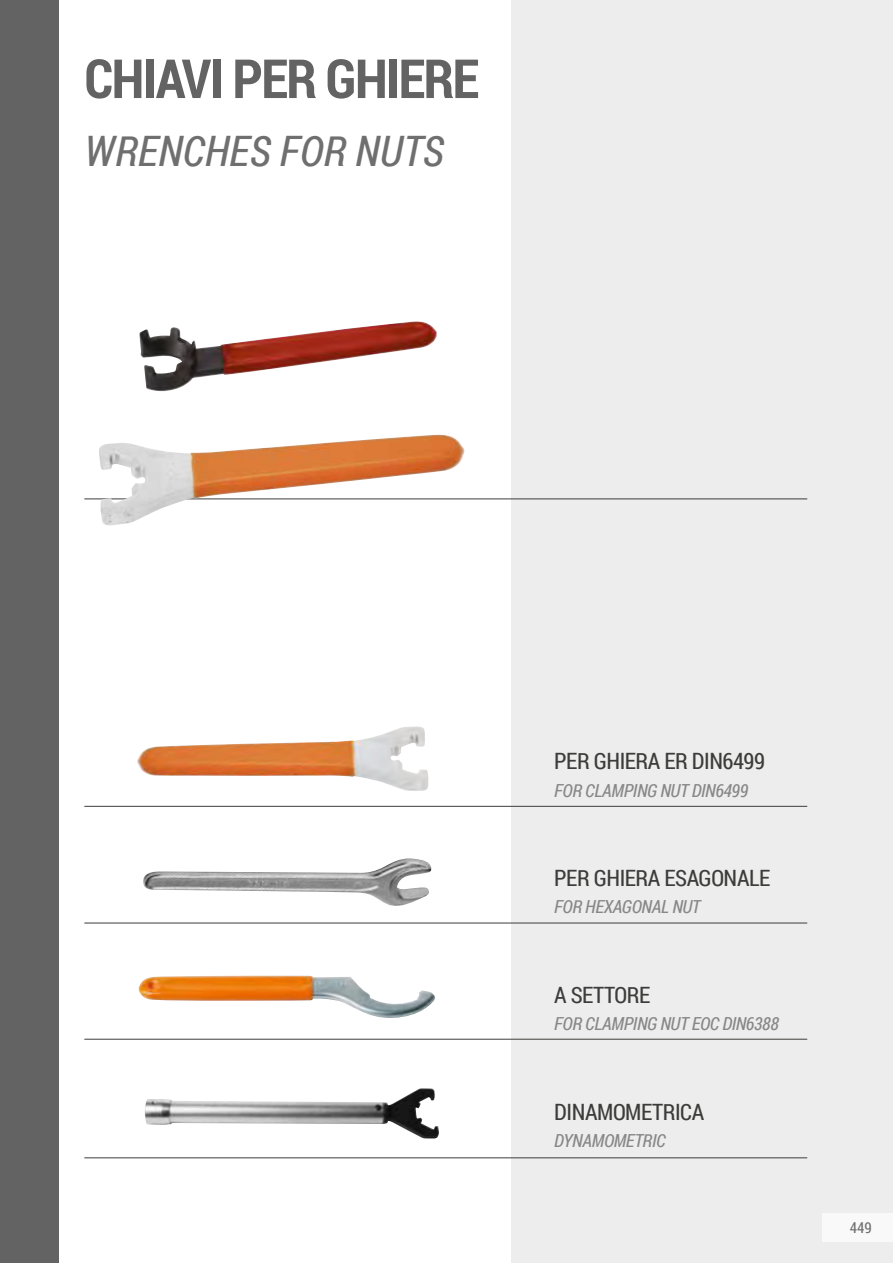
<style>
.page{position:relative;width:893px;height:1263px;background:#fff}
.page>*{position:absolute;margin:0;border:0;box-sizing:border-box;transform-origin:0 0}
.t1{font:700 54px "Roboto Condensed";letter-spacing:-.03em;color:#646363}
.t2{font:italic 42px "Roboto Condensed";color:#706f6f}
.t3{font:22.5px "Roboto Condensed";letter-spacing:-.02em;color:#3c3c3b}
.t4{font:italic 18px "Roboto Condensed";letter-spacing:-.02em;color:#878787}
.t5{font:15px "Roboto Condensed";color:#706f6f}
</style>
<div class="page">
<div style="left:511px;top:0;width:382px;height:1263px;background:#ededed"></div>
<div style="left:822px;top:1213px;width:71px;height:28px;background:#fff"></div>
<div style="left:0;top:0;width:59px;height:1263px;background:#646363"></div>
<img style="left:138px;top:975px;width:297px;height:43px">
<img style="left:137px;top:726px;width:292px;height:65px">
<hr style="left:84px;top:1157px;width:723px;height:1px;background:#3c3c3b">
<hr style="left:84px;top:1039px;width:723px;height:1px;background:#3c3c3b">
<hr style="left:84px;top:499px;width:723px;height:1px;background:#3c3c3b">
<img style="left:139px;top:321px;width:298px;height:70px">
<img style="left:98px;top:435px;width:367px;height:90px">
<hr style="left:84px;top:806px;width:723px;height:1px;background:#3c3c3b">
<hr style="left:84px;top:923px;width:723px;height:1px;background:#3c3c3b">
<img style="left:143px;top:858px;width:289px;height:48px">
<img style="left:144px;top:1088px;width:295px;height:50px">
<h1 class="t1" style="left:85px;top:41px;width:396px">CHIAVI PER GHIERE</h1>
<h2 class="t2" style="left:85px;top:122px;width:25px">WRENC</h2>
<h2 class="t2" style="left:205px;top:122px;width:98px">HES FOR</h2>
<h2 class="t2" style="left:355px;top:122px;width:68px">NUTS</h2>
<p class="t3" style="left:554px;top:746px;width:77px">PER GHIERA</p>
<p class="t3" style="left:664px;top:746px;width:102px">ER DIN 6499</p>
<p class="t4" style="left:554px;top:778px;width:41px">FOR CLAMPING</p>
<p class="t4" style="left:660px;top:778px;width:89px">NUT DIN6499</p>
<p class="t3" style="left:554px;top:862px;width:77px">PER GHIERA</p>
<p class="t3" style="left:664px;top:862px;width:105px">ESAGONALE</p>
<p class="t4" style="left:554px;top:894px;width:8px">FOR</p>
<p class="t4" style="left:585px;top:894px;width:21px">HEXAGONAL</p>
<p class="t4" style="left:672px;top:894px;width:29px">NUT</p>
<p class="t3" style="left:554px;top:979px;width:29px">ASETTORE</p>
<p class="t4" style="left:554px;top:1011px;width:41px">FOR CLAMPING</p>
<p class="t4" style="left:660px;top:1011px;width:120px">NUT EOC DIN6388</p>
<p class="t3" style="left:554px;top:1096px;width:99px">DINAMOMETRICA</p>
<p class="t4" style="left:554px;top:1128px;width:11px">DYNAMOMETRIC</p>
<p class="t5" style="left:850px;top:1217px;width:23px">449</p>
</div>
